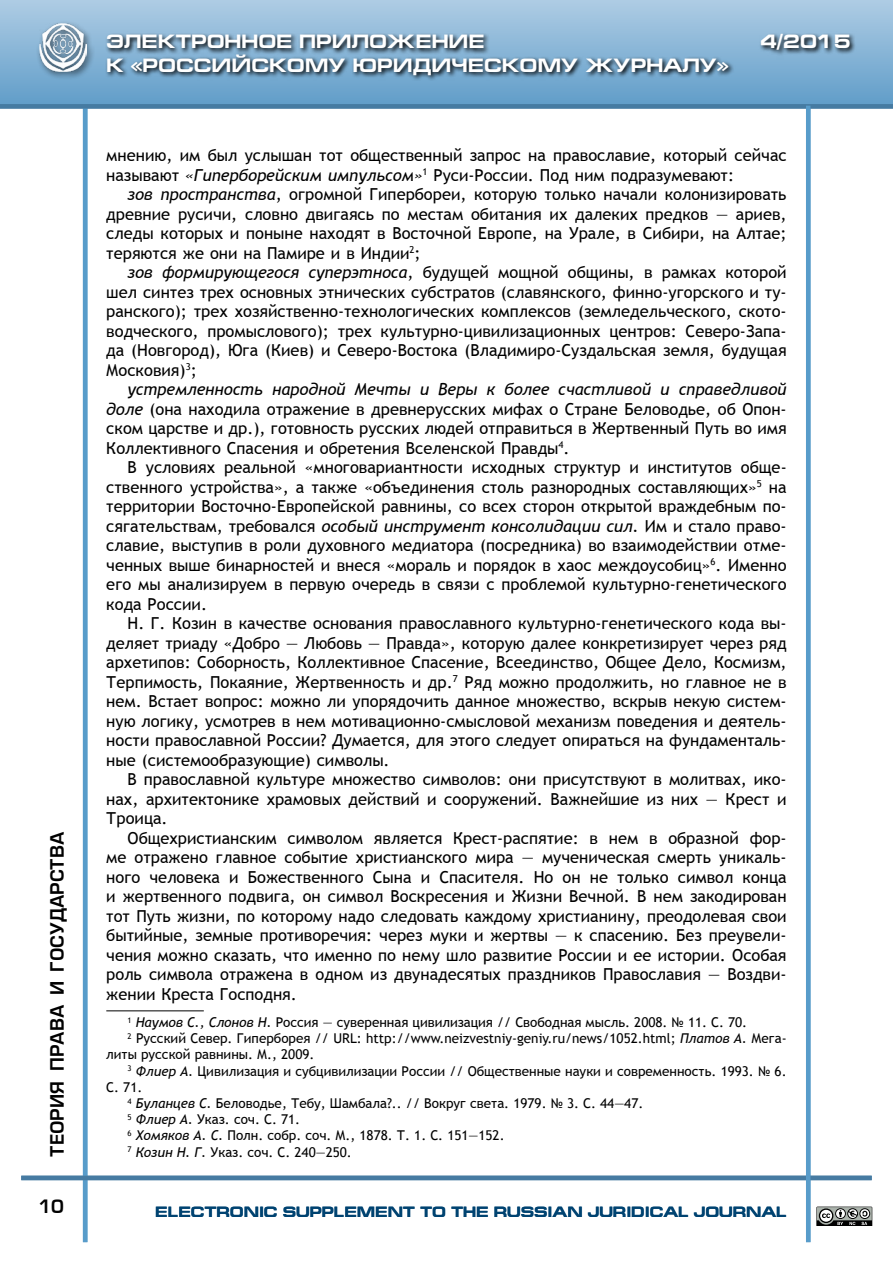
<style>
.page{position:relative;width:893px;height:1263px;background:#fff}
.page>*{position:absolute;margin:0;border:0;box-sizing:border-box;transform-origin:0 0}
.t1{font:700 19.5px "Europe Ext";color:#fff}
.t2{font:18px "Europe Demi Normal";color:#000}
.t3{font:16.5px/19.5px "Trebuchet MS";color:#000;text-align:justify}
.t4{font:700 15px "Europe Ext";color:#004371}
.t5{font:13.5px "Trebuchet MS";color:#000}
.s1{font-style:italic}
</style>
<div class="page">
<svg style="left:816px;top:1206px;width:57px;height:20px"></svg>
<div style="left:0;top:0;width:893px;height:106px;background:linear-gradient(to bottom,#aecce4,#619dc9)"></div>
<hr style="left:83px;top:106px;width:4px;height:1136px;background:#589cca">
<hr style="left:21px;top:1176px;width:851px;height:4px;background:#467ba2">
<div style="left:0;top:104px;width:893px;height:5px;background:#467ba2"></div>
<div style="left:35px;top:20px;width:60px;height:60px;background:#000;opacity:.63"></div>
<svg style="left:105px;top:31px;width:751px;height:50px;background:#6b90ac"></svg>
<hr style="left:806px;top:106px;width:4px;height:1136px;background:#589cca">
<hr style="left:106px;top:1010px;width:98px;height:1px;background:#000">
<p class="t2" style="left:47px;top:1157px;width:326px;rotate:-90deg">ТЕОРИЯ ПРАВА И ГОСУДАРСТВА</p>
<p class="t1" style="left:106px;top:31px;width:380px">ЭЛЕКТРОННОЕ ПРИЛОЖЕНИЕ</p>
<p class="t1" style="left:760px;top:31px;width:92px">4/2015</p>
<p class="t1" style="left:106px;top:54px;width:624px">К «РОССИЙСКОМУ ЮРИДИЧЕСКОМУ ЖУРНАЛУ»</p>
<p class="t3" style="left:106px;top:146px;width:682px">мнению, им был услышан тот общественный запрос на православие, который сейчас называют <span class="s1">«Гиперборейским импульсом»</span><sup>1</sup> Руси-России. Под ним подразумевают:</p>
<p class="t3" style="left:106px;top:185px;width:682px;text-indent:21px"><span class="s1">зов пространства</span>, огромной Гипербореи, которую только начали колонизировать древние русичи, словно двигаясь по местам обитания их далеких предков ― ариев, следы которых и поныне находят в Восточной Европе, на Урале, в Сибири, на Алтае; теряются же они на Памире и в Индии<sup>2</sup>;</p>
<p class="t3" style="left:106px;top:263px;width:682px;text-indent:21px"><span class="s1">зов формирующегося суперэтноса</span>, будущей мощной общины, в рамках которой шел синтез трех основных этнических субстратов (славянского, финно-угорского и ту&shy;ранского); трех хозяйственно-технологических комплексов (земледельческого, ското&shy;водческого, промыслового); трех культурно-цивилизационных центров: Северо-Запа&shy;да (Новгород), Юга (Киев) и Северо-Востока (Владимиро-Суздальская земля, будущая Московия)<sup>3</sup>;</p>
<p class="t3" style="left:106px;top:380px;width:682px;text-indent:21px"><span class="s1">устремленность народной Мечты и Веры к более счастливой и справедливой доле</span> (она находила отражение в древнерусских мифах о Стране Беловодье, об Опон&shy;ском царстве и др.), готовность русских людей отправиться в Жертвенный Путь во имя Коллективного Спасения и обретения Вселенской Правды<sup>4</sup>.</p>
<p class="t3" style="left:106px;top:458px;width:682px;text-indent:21px">В условиях реальной «многовариантности исходных структур и институтов обще&shy;ственного устройства», а также «объединения столь разнородных составляющих»<sup>5</sup> на территории Восточно-Европейской равнины, со всех сторон открытой враждебным по&shy;сягательствам, требовался <span class="s1">особый инструмент консолидации сил.</span> Им и стало право&shy;славие, выступив в роли духовного медиатора (посредника) во взаимодействии отме&shy;ченных выше бинарностей и внеся «мораль и порядок в хаос междоусобиц»<sup>6</sup>. Именно его мы анализируем в первую очередь в связи с проблемой культурно-генетического кода России.</p>
<p class="t3" style="left:106px;top:614px;width:682px;text-indent:21px">Н. Г. Козин в качестве основания православного культурно-генетического кода вы&shy;деляет триаду «Добро ― Любовь ― Правда», которую далее конкретизирует через ряд архетипов: Соборность, Коллективное Спасение, Всеединство, Общее Дело, Космизм, Терпимость, Покаяние, Жертвенность и др.<sup>7</sup> Ряд можно продолжить, но главное не в нем. Встает вопрос: можно ли упорядочить данное множество, вскрыв некую систем&shy;ную логику, усмотрев в нем мотивационно-смысловой механизм поведения и деятель&shy;ности православной России? Думается, для этого следует опираться на фундаменталь&shy;ные (системообразующие) символы.</p>
<p class="t3" style="left:106px;top:770px;width:682px;text-indent:21px">В православной культуре множество символов: они присутствуют в молитвах, ико&shy;нах, архитектонике храмовых действий и сооружений. Важнейшие из них ― Крест и Троица.</p>
<p class="t3" style="left:106px;top:828px;width:682px;text-indent:21px">Общехристианским символом является Крест-распятие: в нем в образной фор&shy;ме отражено главное событие христианского мира ― мученическая смерть уникаль&shy;ного человека и Божественного Сына и Спасителя. Но он не только символ конца и жертвенного подвига, он символ Воскресения и Жизни Вечной. В нем закодирован тот Путь жизни, по которому надо следовать каждому христианину, преодолевая свои бытийные, земные противоречия: через муки и жертвы ― к спасению. Без преувели&shy;чения можно сказать, что именно по нему шло развитие России и ее истории. Особая роль символа отражена в одном из двунадесятых праздников Православия ― Воздви&shy;жении Креста Господня.</p>
<p class="t5" style="left:128px;top:1014px;width:621px"><sup>1</sup> <span class="s1">Наумов С., Слонов Н.</span> Россия ― суверенная цивилизация // Свободная мысль. 2008. № 11. С. 70.</p>
<p class="t5" style="left:128px;top:1030px;width:661px"><sup>2</sup> Русский Север. Гиперборея // URL: http://www.neizvestniy-geniy.ru/news/1052.html; <span class="s1">Платов А.</span> Мега-</p>
<p class="t5" style="left:106px;top:1047px;width:210px">литы русской равнины. М., 2009.</p>
<p class="t5" style="left:128px;top:1063px;width:661px"><sup>3</sup> <span class="s1">Флиер А.</span> Цивилизация и субцивилизации России // Общественные науки и современность. 1993. № 6.</p>
<p class="t5" style="left:106px;top:1079px;width:38px">С. 71.</p>
<p class="t5" style="left:128px;top:1095px;width:517px"><sup>4</sup> <span class="s1">Буланцев С.</span> Беловодье, Тебу, Шамбала?.. // Вокруг света. 1979. № 3. С. 44―47.</p>
<p class="t5" style="left:128px;top:1111px;width:174px"><sup>5</sup> <span class="s1">Флиер А.</span> Указ. соч. С. 71.</p>
<p class="t5" style="left:128px;top:1128px;width:379px"><sup>6</sup> <span class="s1">Хомяков А. С.</span> Полн. собр. соч. М., 1878. Т. 1. С. 151―152.</p>
<p class="t5" style="left:128px;top:1144px;width:226px"><sup>7</sup> <span class="s1">Козин Н. Г.</span> Указ. соч. С. 240―250.</p>
<p class="t2" style="left:38px;top:1196px;width:27px">10</p>
<p class="t4" style="left:155px;top:1204px;width:633px">ELECTRONIC SUPPLEMENT TO THE RUSSIAN JURIDICAL JOURNAL</p>
</div>
